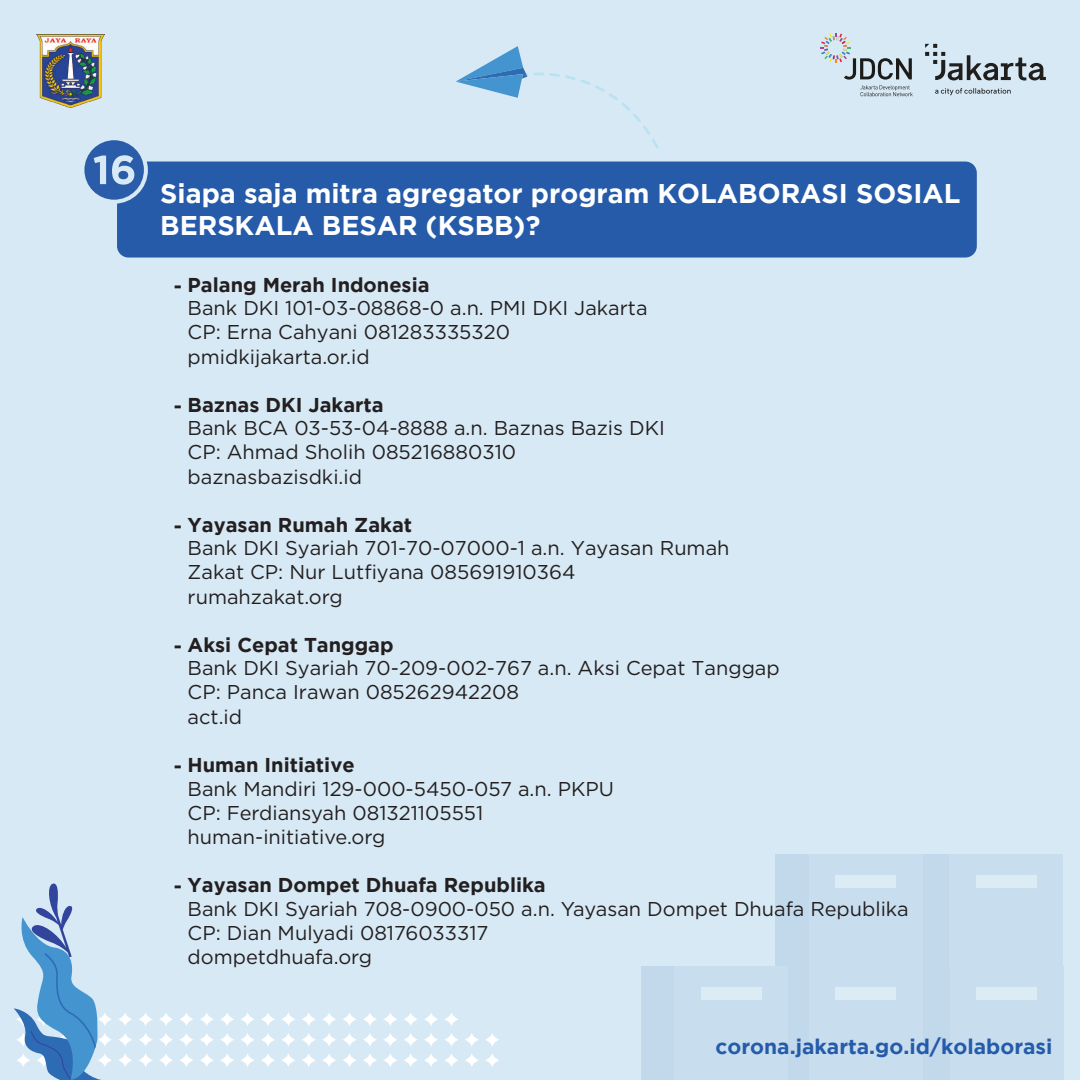
<style>
.page{position:relative;width:1080px;height:1080px;background:#d7e9f4}
.page>*{position:absolute;margin:0;border:0;box-sizing:border-box;transform-origin:0 0}
.t1{font:700 27px/32.4px "Gotham";color:#fff}
.t2{font:700 21px "Gotham";color:#255ba9}
.t3{font:20px/24.3px "Gotham";color:#231f20}
.t4{font:700 20px "Gotham";color:#231f20}
</style>
<div class="page">
<div style="left:917px;top:967px;width:113px;height:113px;background:#c2d8eb"></div>
<div style="left:950px;top:967px;width:113px;height:113px;background:#c8deef"></div>
<div style="left:976px;top:987px;width:61px;height:13px;background:#dcecf5"></div>
<div style="left:916px;top:855px;width:114px;height:113px;background:#c2d8eb"></div>
<div style="left:950px;top:855px;width:113px;height:113px;background:#c8deef"></div>
<div style="left:976px;top:875px;width:60px;height:12px;background:#dcecf5"></div>
<div style="left:776px;top:855px;width:113px;height:113px;background:#c2d8eb"></div>
<div style="left:809px;top:855px;width:113px;height:113px;background:#c8deef"></div>
<div style="left:835px;top:875px;width:61px;height:12px;background:#dcecf5"></div>
<div style="left:776px;top:967px;width:113px;height:113px;background:#c2d8eb"></div>
<div style="left:809px;top:967px;width:113px;height:113px;background:#c8deef"></div>
<div style="left:835px;top:987px;width:61px;height:13px;background:#dcecf5"></div>
<div style="left:642px;top:967px;width:113px;height:113px;background:#c2d8eb"></div>
<div style="left:675px;top:967px;width:113px;height:113px;background:#c8deef"></div>
<div style="left:701px;top:987px;width:61px;height:13px;background:#dcecf5"></div>
<svg style="left:456px;top:46px;width:202px;height:103px"></svg>
<svg style="left:220px;top:1054px;width:14px;height:13px"></svg>
<svg style="left:241px;top:1053px;width:13px;height:14px"></svg>
<svg style="left:261px;top:1054px;width:14px;height:13px"></svg>
<svg style="left:282px;top:1053px;width:13px;height:14px"></svg>
<svg style="left:302px;top:1053px;width:14px;height:14px"></svg>
<svg style="left:322px;top:1054px;width:14px;height:13px"></svg>
<svg style="left:343px;top:1053px;width:13px;height:14px"></svg>
<svg style="left:363px;top:1054px;width:14px;height:13px"></svg>
<svg style="left:383px;top:1053px;width:14px;height:14px"></svg>
<svg style="left:404px;top:1053px;width:14px;height:14px"></svg>
<svg style="left:118px;top:1054px;width:14px;height:13px"></svg>
<svg style="left:139px;top:1053px;width:13px;height:14px"></svg>
<svg style="left:159px;top:1054px;width:14px;height:12px"></svg>
<svg style="left:180px;top:1053px;width:13px;height:14px"></svg>
<svg style="left:200px;top:1054px;width:14px;height:13px"></svg>
<svg style="left:220px;top:1033px;width:14px;height:13px"></svg>
<svg style="left:241px;top:1033px;width:13px;height:13px"></svg>
<svg style="left:261px;top:1033px;width:14px;height:13px"></svg>
<svg style="left:281px;top:1033px;width:14px;height:13px"></svg>
<svg style="left:302px;top:1033px;width:14px;height:13px"></svg>
<svg style="left:322px;top:1033px;width:14px;height:13px"></svg>
<svg style="left:343px;top:1033px;width:13px;height:13px"></svg>
<svg style="left:363px;top:1033px;width:14px;height:13px"></svg>
<svg style="left:383px;top:1033px;width:14px;height:13px"></svg>
<svg style="left:404px;top:1033px;width:14px;height:13px"></svg>
<svg style="left:118px;top:1033px;width:14px;height:13px"></svg>
<svg style="left:139px;top:1033px;width:14px;height:13px"></svg>
<svg style="left:159px;top:1033px;width:14px;height:13px"></svg>
<svg style="left:180px;top:1033px;width:13px;height:13px"></svg>
<svg style="left:200px;top:1033px;width:14px;height:13px"></svg>
<svg style="left:220px;top:1013px;width:14px;height:13px"></svg>
<svg style="left:241px;top:1013px;width:13px;height:13px"></svg>
<svg style="left:261px;top:1013px;width:14px;height:13px"></svg>
<svg style="left:281px;top:1013px;width:14px;height:13px"></svg>
<svg style="left:302px;top:1013px;width:14px;height:13px"></svg>
<svg style="left:322px;top:1013px;width:14px;height:13px"></svg>
<svg style="left:343px;top:1013px;width:13px;height:13px"></svg>
<svg style="left:363px;top:1013px;width:14px;height:13px"></svg>
<svg style="left:383px;top:1013px;width:14px;height:13px"></svg>
<svg style="left:404px;top:1013px;width:14px;height:13px"></svg>
<svg style="left:424px;top:1054px;width:14px;height:13px"></svg>
<svg style="left:445px;top:1053px;width:13px;height:14px"></svg>
<svg style="left:465px;top:1054px;width:14px;height:13px"></svg>
<svg style="left:485px;top:1054px;width:14px;height:13px"></svg>
<svg style="left:424px;top:1033px;width:14px;height:13px"></svg>
<svg style="left:445px;top:1033px;width:13px;height:13px"></svg>
<svg style="left:465px;top:1033px;width:14px;height:13px"></svg>
<svg style="left:485px;top:1033px;width:14px;height:13px"></svg>
<svg style="left:424px;top:1013px;width:14px;height:13px"></svg>
<svg style="left:445px;top:1013px;width:13px;height:13px"></svg>
<svg style="left:118px;top:1013px;width:14px;height:13px"></svg>
<svg style="left:139px;top:1013px;width:14px;height:13px"></svg>
<svg style="left:159px;top:1013px;width:14px;height:13px"></svg>
<svg style="left:180px;top:1013px;width:13px;height:13px"></svg>
<svg style="left:200px;top:1013px;width:14px;height:13px"></svg>
<svg style="left:14px;top:883px;width:98px;height:197px"></svg>
<div style="left:117px;top:162px;width:860px;height:96px;background:#255ba9;border-radius:11px"></div>
<svg style="left:82px;top:138px;width:64px;height:64px;fill:#2a5ca9"></svg>
<div style="left:80px;top:136px;width:68px;height:68px;border:4px solid #d7e9f4;border-radius:50%"></div>
<svg style="left:94px;top:156px;width:12px;height:28px"></svg>
<svg style="left:112px;top:155px;width:22px;height:30px"></svg>
<svg style="left:820px;top:33px;width:93px;height:63px"></svg>
<svg style="left:925px;top:44px;width:121px;height:51px"></svg>
<img style="left:37px;top:35px;width:67px;height:72px">
<h1 class="t1" style="left:160px;top:176px;width:802px">Siapa saja mitra agregator program KOLABORASI SOSIAL<br>BERSKALA BESAR (KSBB)?</h1>
<p class="t4" style="left:174px;top:273px;width:257px">- Palang Merah Indonesia</p>
<p class="t3" style="left:188px;top:296px;width:461px">Bank DKI 101-03-08868-0 a.n. PMI DKI Jakarta<br>CP: Erna Cahyani 081283335320 pmidkijakarta.or.id</p>
<p class="t4" style="left:174px;top:393px;width:211px">- Baznas DKI Jakarta</p>
<p class="t3" style="left:188px;top:416px;width:479px">Bank BCA 03-53-04-8888 a.n. Baznas Bazis DKI<br>CP: Ahmad Sholih 085216880310 baznasbazisdki.id</p>
<p class="t4" style="left:174px;top:513px;width:240px">- Yayasan Rumah Zakat</p>
<p class="t3" style="left:188px;top:536px;width:543px">Bank DKI Syariah 701-70-07000-1 a.n. Yayasan Rumah<br>Zakat CP: Nur Lutfiyana 085691910364 rumahzakat.org</p>
<p class="t4" style="left:174px;top:633px;width:221px">- Aksi Cepat Tanggap</p>
<p class="t3" style="left:188px;top:656px;width:594px">Bank DKI Syariah 70-209-002-767 a.n. Aksi Cepat Tanggap<br>CP: Panca Irawan 085262942208<br>act.id</p>
<p class="t4" style="left:174px;top:753px;width:182px">- Human Initiative</p>
<p class="t3" style="left:188px;top:776px;width:428px;line-height:24px">Bank Mandiri 129-000-5450-057 a.n. PKPU<br>CP: Ferdiansyah 081321105551 human-initiative.org</p>
<p class="t4" style="left:174px;top:873px;width:373px">- Yayasan Dompet Dhuafa Republika</p>
<p class="t3" style="left:188px;top:896px;width:723px;line-height:24px">Bank DKI Syariah 708-0900-050 a.n. Yayasan Dompet Dhuafa Republika<br>CP: Dian Mulyadi 08176033317<br>dompetdhuafa.org</p>
<p class="t2" style="left:716px;top:1035px;width:338px">corona.jakarta.go.id/kolaborasi</p>
</div>
